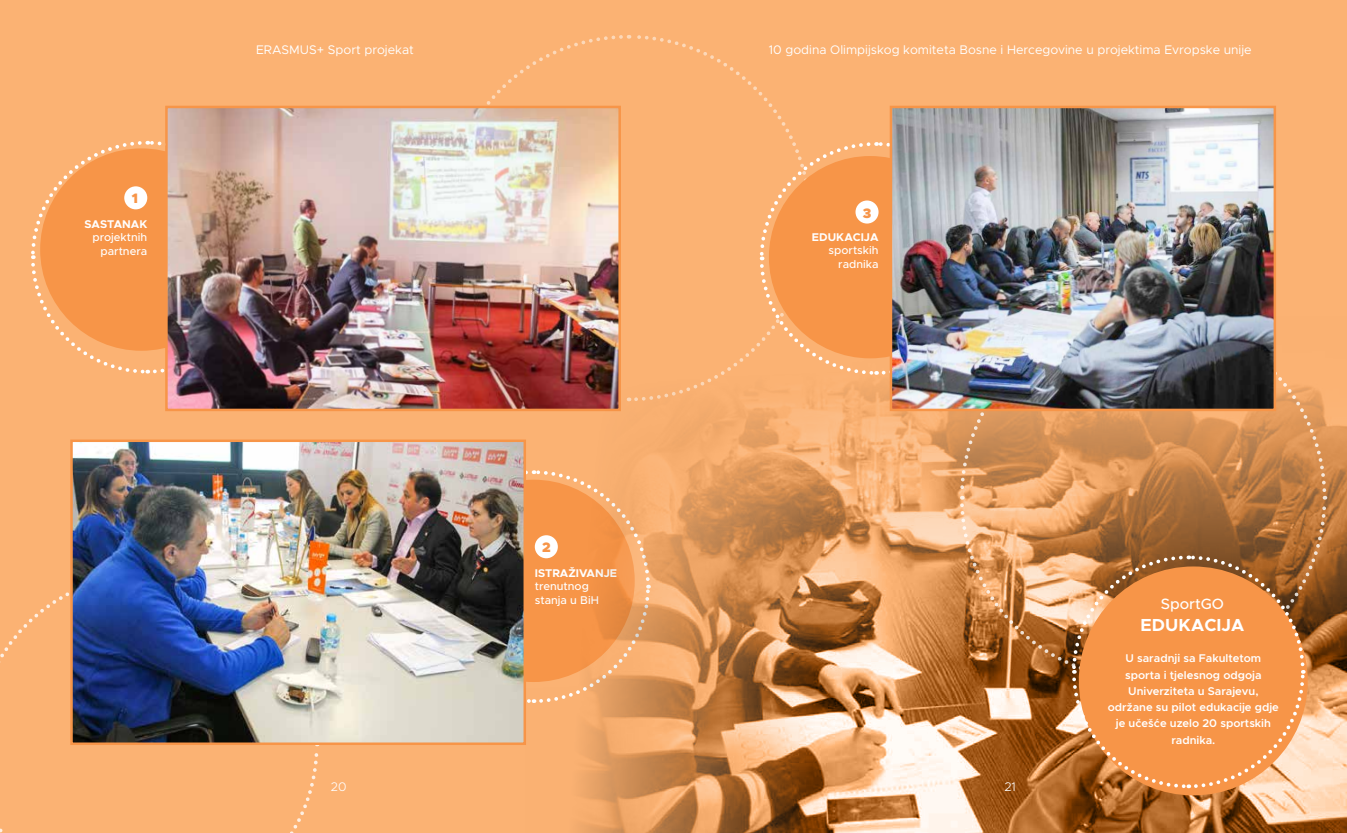
<style>
.page{position:relative;width:1347px;height:833px;background:#fff}
.page>*{position:absolute;margin:0;border:0;box-sizing:border-box;transform-origin:0 0}
.t1{font:700 17.5px "Metropolis";color:#fff}
.t2{font:500 15px "Metropolis";color:#fff}
.t3{font:900 13.75px "Metropolis";color:#f79548}
.t4{font:12.5px "Metropolis";color:#fff}
.t5{font:300 12.5px "Metropolis";color:#fff}
.t6{font:600 11.25px/16.2px "Metropolis";color:#fff;text-align:center}
.t7{font:500 11.25px/13.5px "Metropolis";color:#fff;text-align:right}
.t8{font:700 11.25px "Metropolis";color:#fff}
</style>
<div class="page">
<div style="left:0;top:0;width:1346px;height:833px;background:#fbb273"></div>
<svg style="left:31px;top:140px;width:133px;height:234px"></svg>
<svg style="left:0;top:592px;width:319px;height:241px"></svg>
<div style="left:40px;top:148px;width:202px;height:203px;background:#f79548;border-radius:50%"></div>
<img style="left:69px;top:439px;width:346px;height:307px">
<img style="left:164px;top:105px;width:251px;height:306px">
<div style="left:124px;top:186px;width:23px;height:23px;background:#fff;border-radius:50%"></div>
<img style="left:579px;top:426px;width:767px;height:407px">
<img style="left:415px;top:35px;width:912px;height:755px">
<div style="left:855px;top:200px;width:23px;height:23px;background:#fff;border-radius:50%"></div>
<p class="t3" style="left:132px;top:189px;width:8px">1</p>
<p class="t8" style="left:84px;top:217px;width:64px">SASTANAK</p>
<p class="t7" style="left:93px;top:231px;width:56px">projektnih partnera</p>
<p class="t4" style="left:256px;top:42px;width:159px">ERASMUS+ Sport projekat</p>
<p class="t4" style="left:769px;top:42px;width:484px">10 godina Olimpijskog komiteta Bosne i Hercegovine u projektima Evropske unije</p>
<p class="t5" style="left:331px;top:779px;width:17px">20</p>
<p class="t3" style="left:542px;top:538px;width:10px">2</p>
<p class="t8" style="left:535px;top:566px;width:84px">ISTRAŽIVANJE</p>
<p class="t7" style="left:535px;top:579px;width:66px;text-align:left">trenutnog stanja u BiH</p>
<p class="t3" style="left:862px;top:204px;width:10px">3</p>
<p class="t8" style="left:812px;top:230px;width:68px">EDUKACIJA</p>
<p class="t7" style="left:828px;top:244px;width:51px">sportskih radnika</p>
<p class="t5" style="left:1004px;top:779px;width:13px">21</p>
<h2 class="t2" style="left:1160px;top:594px;width:65px">SportGO</h2>
<h1 class="t1" style="left:1140px;top:614px;width:105px">EDUKACIJA</h1>
<p class="t6" style="left:1107px;top:650px;width:173px">U saradnji sa Fakultetom sporta i tjelesnog odgoja<br>Univerziteta u Sarajevu, održane su pilot edukacije gdje je učešće uzelo 20 sportskih radnika.</p>
</div>
